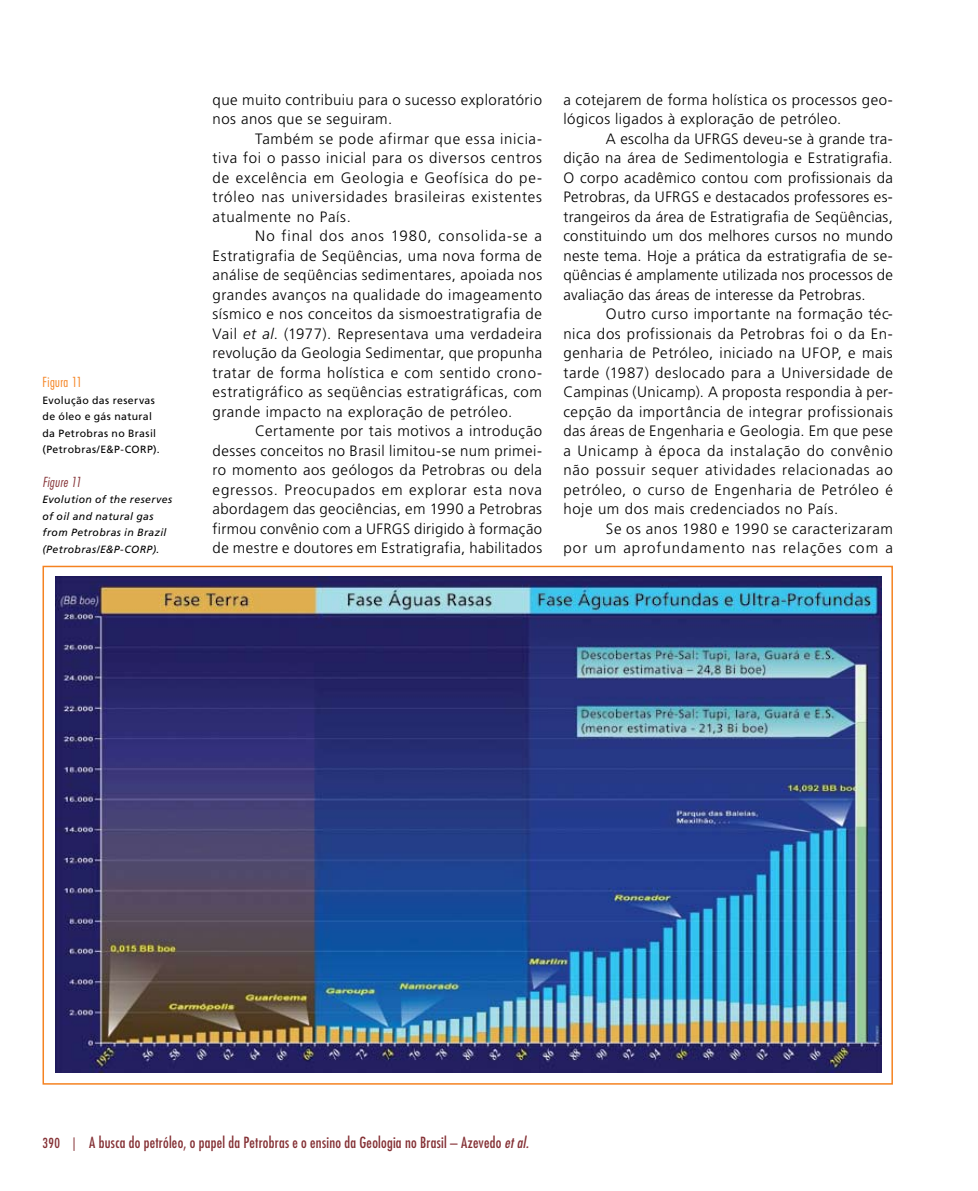
<style>
.page{position:relative;width:978px;height:1191px;background:#fff}
.page>*{position:absolute;margin:0;border:0;box-sizing:border-box;transform-origin:0 0}
.t1{font:300 15px/19.5px "Frutiger LT Std";letter-spacing:.035em;color:#000;text-align:justify}
.t2{font:condensed 15px "Futura Std";letter-spacing:.015em;color:#853135}
.t3{font:300 15px/19.5px "Frutiger LT Std";letter-spacing:.06em;color:#000;text-align:right}
.t4{font:300 condensed 13.5px "Futura Std";letter-spacing:.03em;color:#f58220}
.t5{font:italic 300 condensed 13.5px "Futura Std";letter-spacing:.025em;color:#853135}
.t6{font:condensed 13.5px "Futura Std";color:#853135}
.t7{font:italic 10.5px/16.5px "Frutiger LT Std";letter-spacing:.035em;color:#000}
.t8{font:10.5px/16.5px "Frutiger LT Std";letter-spacing:.035em;color:#000}
.s1{font-style:italic}
</style>
<div class="page">
<img style="left:56px;top:576px;width:826px;height:497px">
<p class="t4" style="left:43px;top:374px;width:41px">Figura 11</p>
<p class="t8" style="left:43px;top:392px;width:119px">Evolução das reservas de óleo e gás natural da Petrobras no Brasil (Petrobras/E&amp;P-CORP).</p>
<p class="t5" style="left:43px;top:473px;width:40px">Figure 11</p>
<p class="t7" style="left:43px;top:491px;width:131px">Evolution of the reserves of oil and natural gas from Petrobras in Brazil (Petrobras/E&amp;P-CORP).</p>
<p class="t1" style="left:213px;top:90px;width:331px">que muito contribuiu para o sucesso exploratório nos anos que se seguiram.</p>
<p class="t1" style="left:213px;top:129px;width:331px;text-indent:43px">Também se pode afirmar que essa inicia&shy;tiva foi o passo inicial para os diversos centros de excelência em Geologia e Geofísica do pe&shy;tróleo nas universidades brasileiras existentes atualmente no País.</p>
<p class="t1" style="left:213px;top:226px;width:331px;text-indent:43px">No final dos anos 1980, consolida-se a Estratigrafia de Seqüências, uma nova forma de análise de seqüências sedimentares, apoiada nos grandes avanços na qualidade do imageamento sísmico e nos conceitos da sismoestratigrafia de Vail <span class="s1">et al</span>. (1977). Representava uma verdadeira revolução da Geologia Sedimentar, que propunha tratar de forma holística e com sentido crono&shy;estratigráfico as seqüências estratigráficas, com grande impacto na exploração de petróleo.</p>
<p class="t1" style="left:213px;top:421px;width:331px;text-indent:43px">Certamente por tais motivos a introdução desses conceitos no Brasil limitou-se num primei&shy;ro momento aos geólogos da Petrobras ou dela egressos. Preocupados em explorar esta nova abordagem das geociências, em 1990 a Petrobras firmou convênio com a UFRGS dirigido à formação de mestre e doutores em Estratigrafia, habilitados</p>
<p class="t1" style="left:563px;top:90px;width:331px">a cotejarem de forma holística os processos geo&shy;lógicos ligados à exploração de petróleo.</p>
<p class="t1" style="left:563px;top:129px;width:331px;text-indent:43px">A escolha da UFRGS deveu-se à grande tra&shy;dição na área de Sedimentologia e Estratigrafia.<br>O corpo acadêmico contou com profissionais da Petrobras, da UFRGS e destacados professores es&shy;trangeiros da área de Estratigrafia de Seqüências, constituindo um dos melhores cursos no mundo neste tema. Hoje a prática da estratigrafia de se&shy;qüências é amplamente utilizada nos processos de avaliação das áreas de interesse da Petrobras.</p>
<p class="t1" style="left:563px;top:304px;width:331px;text-indent:43px">Outro curso importante na formação téc&shy;nica dos profissionais da Petrobras foi o da En&shy;genharia de Petróleo, iniciado na UFOP, e mais tarde (1987) deslocado para a Universidade de Campinas (Unicamp). A proposta respondia à per&shy;cepção da importância de integrar profissionais das áreas de Engenharia e Geologia. Em que pese a Unicamp à época da instalação do convênio não possuir sequer atividades relacionadas ao petróleo, o curso de Engenharia de Petróleo é hoje um dos mais credenciados no País.</p>
<p class="t3" style="left:563px;top:519px;width:331px">Se os anos 1980 e 1990 se caracterizaram<br>por um aprofundamento nas relações com a</p>
<p class="t6" style="left:43px;top:1135px;width:35px">390 |</p>
<p class="t2" style="left:89px;top:1133px;width:444px">A busca do petróleo, o papel da Petrobras e o ensino da Geologia no Brasil – Azevedo <span class="s1">etal.</span></p>
</div>
